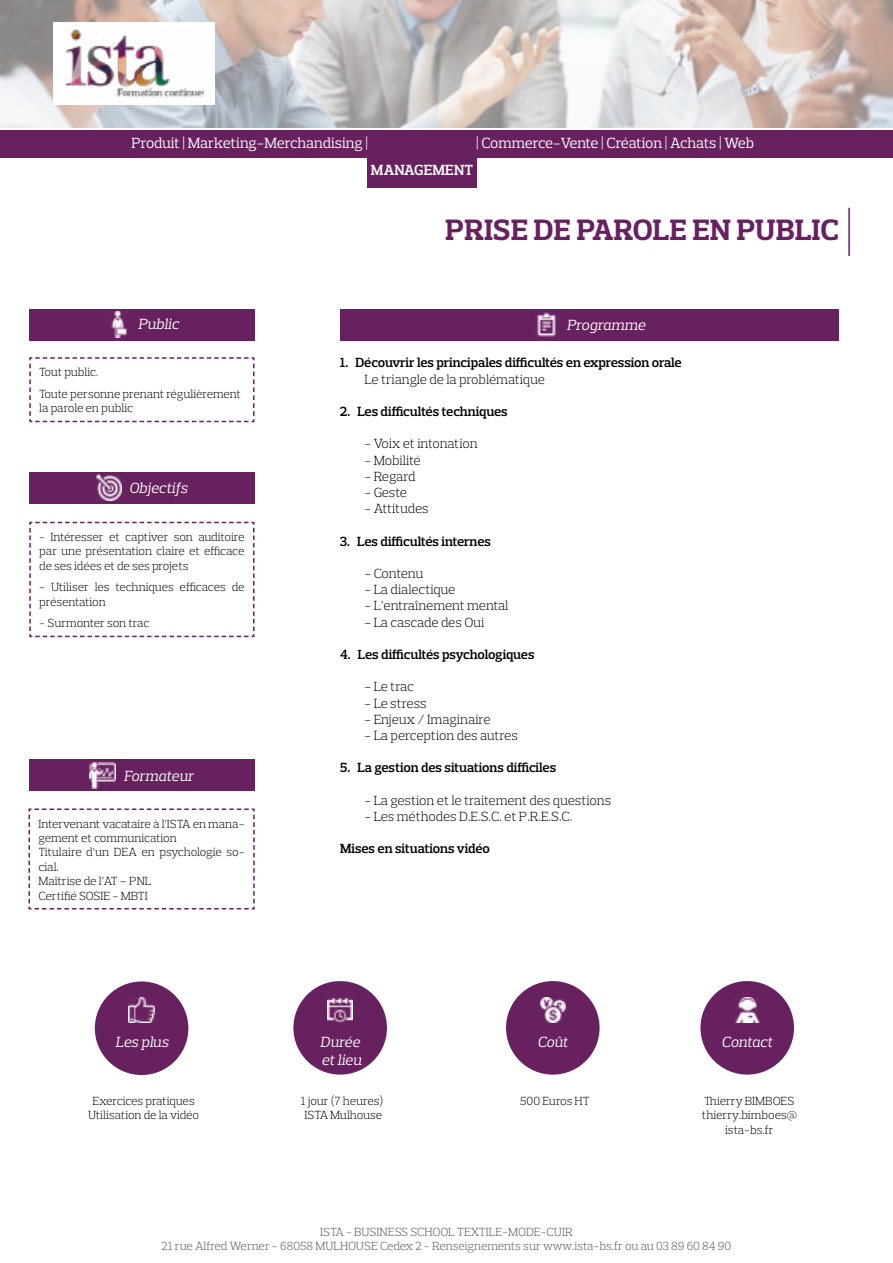
<style>
.page{position:relative;width:893px;height:1263px;background:#fff}
.page>*{position:absolute;margin:0;border:0;box-sizing:border-box;transform-origin:0 0}
.t1{font:700 30px "Prelo Slab";letter-spacing:.015em;color:#68215f}
.t2{font:15px "Prelo Slab";letter-spacing:-.01em;color:#fff}
.t3{font:italic 15px "Prelo Slab";letter-spacing:-.01em;color:#fff}
.t4{font:600 15px "Prelo Slab";letter-spacing:.015em;color:#fff}
.t5{font:300 13.5px "Prelo Slab";letter-spacing:-.01em;color:#000}
.t6{font:600 13.5px "Prelo Slab";color:#000}
.t7{font:300 12px/14.4px "Prelo Slab";letter-spacing:-.01em;color:#000}
.t8{font:300 12px/14.4px "Prelo Slab";color:#5d514d;text-align:center}
</style>
<div class="page">
<img style="left:0;top:0;width:893px;height:128px">
<div style="left:0;top:130px;width:893px;height:27px;background:#68215f"></div>
<div style="left:367px;top:130px;width:110px;height:57px;background:#68215f"></div>
<hr style="left:848px;top:208px;width:2px;height:48px;background:#68215f">
<div style="left:54px;top:23px;width:161px;height:82px;background:#fff"></div>
<img style="left:65px;top:29px;width:139px;height:69px">
<div style="left:29px;top:472px;width:225px;height:31px;background:#68215f"></div>
<div style="left:29px;top:309px;width:225px;height:31px;background:#68215f"></div>
<div style="left:340px;top:309px;width:499px;height:31px;background:#68215f"></div>
<img style="left:111px;top:312px;width:17px;height:25px">
<img style="left:537px;top:312px;width:19px;height:25px">
<img style="left:96px;top:475px;width:26px;height:25px">
<div style="left:29px;top:760px;width:225px;height:31px;background:#68215f"></div>
<img style="left:90px;top:763px;width:25px;height:25px">
<div style="left:506px;top:981px;width:94px;height:93px;background:#68215f;border-radius:50%"></div>
<div style="left:700px;top:981px;width:94px;height:93px;background:#68215f;border-radius:50%"></div>
<div style="left:95px;top:981px;width:93px;height:94px;background:#68215f;border-radius:50%"></div>
<img style="left:129px;top:997px;width:25px;height:25px">
<img style="left:540px;top:997px;width:26px;height:25px">
<img style="left:735px;top:997px;width:25px;height:25px">
<div style="left:293px;top:981px;width:94px;height:93px;background:#68215f;border-radius:50%"></div>
<img style="left:327px;top:997px;width:26px;height:25px">
<svg style="left:29px;top:357px;width:226px;height:66px"></svg>
<svg style="left:29px;top:521px;width:226px;height:117px"></svg>
<svg style="left:28px;top:808px;width:227px;height:102px"></svg>
<p class="t2" style="left:132px;top:134px;width:238px">Produit | Marketing-Merchandising |</p>
<p class="t2" style="left:476px;top:134px;width:279px">| Commerce-Vente | Création | Achats | Web</p>
<p class="t4" style="left:371px;top:161px;width:104px">MANAGEMENT</p>
<h1 class="t1" style="left:445px;top:211px;width:395px">PRISE DE PAROLE EN PUBLIC</h1>
<p class="t3" style="left:138px;top:314px;width:42px">Public</p>
<p class="t3" style="left:567px;top:316px;width:80px">Programme</p>
<p class="t7" style="left:39px;top:361px;width:203px;line-height:21.6px">Tout public.<br>Toute personne prenant régulièrement</p>
<p class="t7" style="left:39px;top:401px;width:95px">la parole en public</p>
<p class="t3" style="left:129px;top:479px;width:60px">Objectifs</p>
<p class="t7" style="left:39px;top:529px;width:207px;text-align:justify">- Intéresser et captiver son auditoire par une présentation claire et efficace de ses idées et de ses projets</p>
<p class="t7" style="left:39px;top:580px;width:207px">- Utiliser les techniques efficaces de présentation</p>
<p class="t7" style="left:39px;top:616px;width:111px">- Surmonter son trac</p>
<p class="t3" style="left:124px;top:767px;width:72px">Formateur</p>
<p class="t7" style="left:39px;top:816px;width:208px">Intervenant vacataire à l’ISTA en mana&shy;gement et communication<br>Titulaire d’un DEA en psychologie so&shy;cial.<br>Maîtrise de l’AT – PNL<br>Certifié SOSIE - MBTI</p>
<p class="t6" style="left:340px;top:354px;width:343px">1. Découvrir les principales difficultés en expression orale</p>
<p class="t5" style="left:364px;top:371px;width:182px">Le triangle de la problématique</p>
<p class="t6" style="left:340px;top:403px;width:169px">2. Les difficultés techniques</p>
<p class="t5" style="left:364px;top:435px;width:115px">- Voix et intonation</p>
<p class="t5" style="left:364px;top:452px;width:58px">- Mobilité</p>
<p class="t5" style="left:364px;top:468px;width:53px">- Regard</p>
<p class="t5" style="left:364px;top:484px;width:44px">- Geste</p>
<p class="t5" style="left:364px;top:500px;width:66px">- Attitudes</p>
<p class="t6" style="left:340px;top:533px;width:152px">3. Les difficultés internes</p>
<p class="t5" style="left:364px;top:565px;width:61px">- Contenu</p>
<p class="t5" style="left:364px;top:581px;width:92px">- La dialectique</p>
<p class="t5" style="left:364px;top:597px;width:146px">- L’entraînement mental</p>
<p class="t5" style="left:364px;top:614px;width:122px">- La cascade des Oui</p>
<p class="t6" style="left:340px;top:646px;width:196px">4. Les difficultés psychologiques</p>
<p class="t5" style="left:364px;top:678px;width:51px">- Le trac</p>
<p class="t5" style="left:364px;top:695px;width:64px">- Le stress</p>
<p class="t5" style="left:364px;top:711px;width:128px">- Enjeux / Imaginaire</p>
<p class="t5" style="left:364px;top:727px;width:155px">- La perception des autres</p>
<p class="t6" style="left:340px;top:759px;width:218px">5. La gestion des situations difficiles</p>
<p class="t5" style="left:364px;top:792px;width:248px">- La gestion et le traitement des questions</p>
<p class="t5" style="left:364px;top:808px;width:209px">- Les méthodes D.E.S.C. et P.R.E.S.C.</p>
<p class="t6" style="left:340px;top:840px;width:151px">Mises en situations vidéo</p>
<p class="t3" style="left:115px;top:1032px;width:55px">Les plus</p>
<p class="t3" style="left:320px;top:1032px;width:41px">Durée</p>
<p class="t3" style="left:537px;top:1032px;width:32px">Coût</p>
<p class="t3" style="left:721px;top:1032px;width:53px">Contact</p>
<p class="t3" style="left:321px;top:1050px;width:42px">et lieu</p>
<p class="t7" style="left:88px;top:1093px;width:113px;text-align:center">Exercices pratiques<br>Utilisation de la vidéo</p>
<p class="t7" style="left:301px;top:1093px;width:84px">1 jour (7 heures)<br>ISTA Mulhouse</p>
<p class="t7" style="left:520px;top:1093px;width:71px">500 Euros HT</p>
<p class="t7" style="left:702px;top:1093px;width:96px;text-align:center">Thierry BIMBOES thierry.bimboes@ ista-bs.fr</p>
<p class="t8" style="left:162px;top:1224px;width:571px">ISTA - BUSINESS SCHOOL TEXTILE-MODE-CUIR<br>21 rue Alfred Werner - 68058 MULHOUSE Cedex 2 - Renseignements sur www.ista-bs.fr ou au 03 89 60 84 90</p>
</div>
